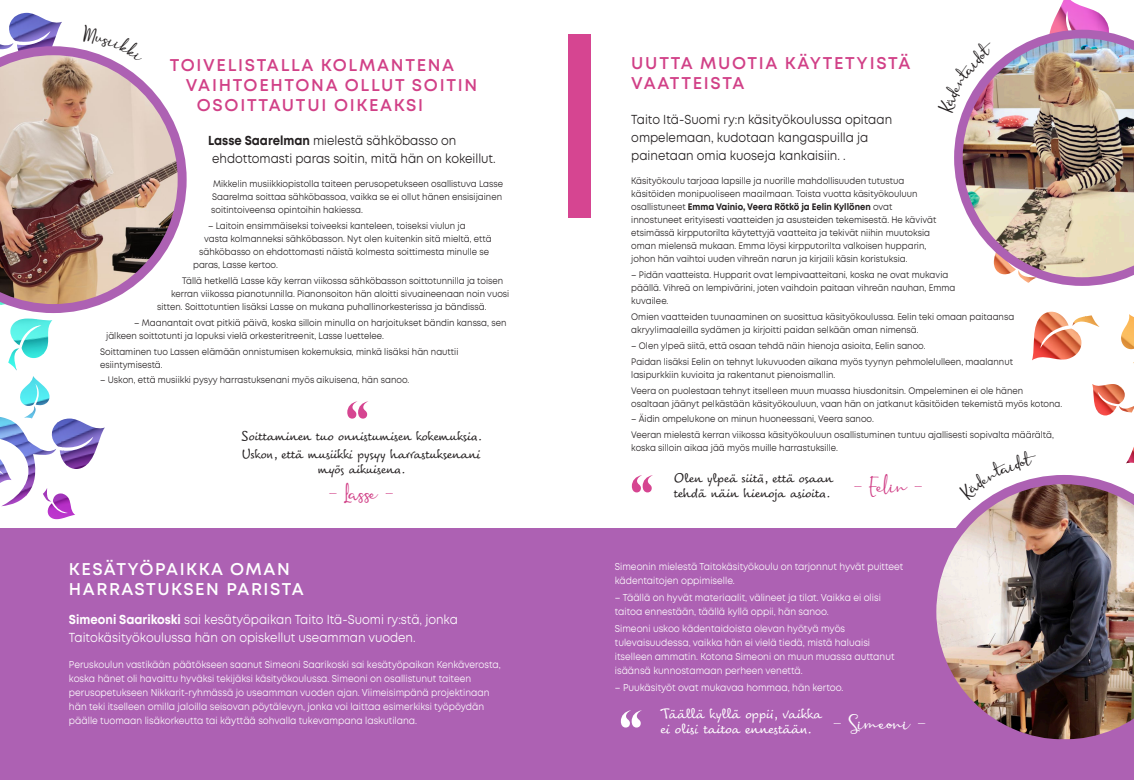
<style>
.page{position:relative;width:1134px;height:780px;background:#fff}
.page>*{position:absolute;margin:0;border:0;box-sizing:border-box;transform-origin:0 0}
.t1{font:21.2px "Anuin";letter-spacing:-.01em;color:#d14087;scale:.9 1}
.t2{font:21.2px "Anuin";color:#fff;scale:.9 1}
.t3{font:600 17px/20px "Mont";letter-spacing:.1em;color:#d14087}
.t4{font:600 17px/20px "Mont";letter-spacing:.09em;color:#fff}
.nostot{font:14px/15px "Tornac";color:#fff;scale:.9 1}
.t5{font:13px/18px "Mont";color:#231f20;scale:.9 1}
.nostot-2{font:13px/15px "Tornac";color:#231f20;text-align:center;scale:.9 1}
.t6{font:13px/18px "Mont";color:#fff;scale:.9 1}
.t7{font:10px/14px "Mont";color:#fff;scale:.9 1}
.Leipis_TPO{font:9.4px/13px "Mont";color:#231f20;scale:.9 1}
.s1{font-weight:700}
</style>
<div class="page">
<img style="left:1096px;top:13px;width:13px;height:17px">
<img style="left:1050px;top:1px;width:13px;height:29px">
<img style="left:0;top:417px;width:17px;height:89px">
<img style="left:36px;top:319px;width:57px;height:128px">
<img style="left:0;top:17px;width:14px;height:29px">
<img style="left:14px;top:13px;width:36px;height:33px">
<div style="left:0;top:528px;width:1134px;height:252px;background:#ad61b3"></div>
<img style="left:0;top:46px;width:187px;height:267px">
<img style="left:936px;top:475px;width:198px;height:265px">
<img style="left:954px;top:30px;width:180px;height:256px">
<svg style="left:347px;top:401px;width:21px;height:17px"></svg>
<svg style="left:621px;top:710px;width:21px;height:17px"></svg>
<svg style="left:632px;top:475px;width:21px;height:17px"></svg>
<div style="left:568px;top:34px;width:23px;height:184px;background:#d64591"></div>
<svg style="left:82px;top:46px;width:61px;height:16px"></svg>
<svg style="left:954px;top:37px;width:42px;height:76px"></svg>
<svg style="left:959px;top:475px;width:79px;height:25px"></svg>
<p class="t3" style="left:170px;top:55px;width:286px">TOIVELISTALLA KOLMANTENA</p>
<p class="t3" style="left:186px;top:75px;width:293px">VAIHTOEHTONA OLLUT SOITIN</p>
<p class="t3" style="left:197px;top:95px;width:228px">OSOITTAUTUI OIKEAKSI</p>
<p class="t3" style="left:631px;top:53px;width:281px">UUTTA MUOTIA KÄYTETYISTÄ<br>VAATTEISTA</p>
<p class="t5" style="left:631px;top:110px;width:291px">Taito Itä-Suomi ry:n käsityökoulussa opitaan ompelemaan, kudotaan kangaspuilla ja painetaan omia kuoseja kankaisiin. .</p>
<p class="Leipis_TPO" style="left:631px;top:174px;width:340px">Käsityökoulu tarjoaa lapsille ja nuorille mahdollisuuden tutustua käsitöiden monipuoliseen maailmaan. Toista vuotta käsityökouluun osallistuneet <span class="s1">Emma Vainio, Veera Rötkö ja Eelin Kyllönen</span> ovat innostuneet erityisesti vaatteiden ja asusteiden tekemisestä. He kävivät etsimässä kirpputorilta käytettyjä vaatteita ja tekivät niihin muutoksia oman mielensä mukaan. Emma löysi kirpputorilta valkoisen hupparin, johon hän vaihtoi uuden vihreän narun ja kirjaili käsin koristuksia.</p>
<p class="Leipis_TPO" style="left:631px;top:268px;width:362px">– Pidän vaatteista. Hupparit ovat lempivaatteitani, koska ne ovat mukavia päällä. Vihreä on lempivärini, joten vaihdoin paitaan vihreän nauhan, Emma kuvailee.</p>
<p class="Leipis_TPO" style="left:631px;top:310px;width:427px">Omien vaatteiden tuunaaminen on suosittua käsityökoulussa. Eelin teki omaan paitaansa akryylimaaleilla sydämen ja kirjoitti paidan selkään oman nimensä.</p>
<p class="Leipis_TPO" style="left:631px;top:339px;width:328px">– Olen ylpeä siitä, että osaan tehdä näin hienoja asioita, Eelin sanoo.</p>
<p class="Leipis_TPO" style="left:631px;top:355px;width:426px">Paidan lisäksi Eelin on tehnyt lukuvuoden aikana myös tyynyn pehmolelulleen, maalannut lasipurkkiin kuvioita ja rakentanut pienoismallin.</p>
<p class="Leipis_TPO" style="left:631px;top:384px;width:480px">Veera on puolestaan tehnyt itselleen muun muassa hiusdonitsin. Ompeleminen ei ole hänen osaltaan jäänyt pelkästään käsityökouluun, vaan hän on jatkanut käsitöiden tekemistä myös kotona.</p>
<p class="Leipis_TPO" style="left:631px;top:412px;width:271px">– Äidin ompelukone on minun huoneessani, Veera sanoo.</p>
<p class="Leipis_TPO" style="left:631px;top:428px;width:471px">Veeran mielestä kerran viikossa käsityökouluun osallistuminen tuntuu ajallisesti sopivalta määrältä, koska silloin aikaa jää myös muille harrastuksille.</p>
<p class="t5" style="left:212px;top:131px;width:317px;text-indent:-4px"><span class="s1">Lasse Saarelman</span> mielestä sähköbasso on ehdottomasti paras soitin, mitä hän on kokeillut.</p>
<p class="Leipis_TPO" style="left:211px;top:177px;width:326px;text-align:justify">Mikkelin musiikkiopistolla taiteen perusopetukseen osallistuva Lasse Saarelma soittaa sähköbassoa, vaikka se ei ollut hänen ensisijainen soitintoiveensa opintoihin hakiessa.</p>
<p class="Leipis_TPO" style="left:208px;top:219px;width:288px">– Laitoin ensimmäiseksi toiveeksi kanteleen, toiseksi viulun ja</p>
<p class="Leipis_TPO" style="left:204px;top:232px;width:321px">vasta kolmanneksi sähköbasson. Nyt olen kuitenkin sitä mieltä, että</p>
<p class="Leipis_TPO" style="left:199px;top:245px;width:324px">sähköbasso on ehdottomasti näistä kolmesta soittimesta minulle se</p>
<p class="Leipis_TPO" style="left:193px;top:258px;width:96px">paras, Lasse kertoo.</p>
<p class="Leipis_TPO" style="left:182px;top:274px;width:358px">Tällä hetkellä Lasse käy kerran viikossa sähköbasson soittotunnilla ja toisen</p>
<p class="Leipis_TPO" style="left:171px;top:287px;width:377px">kerran viikossa pianotunnilla. Pianonsoiton hän aloitti sivuaineenaan noin vuosi</p>
<p class="Leipis_TPO" style="left:157px;top:300px;width:368px">sitten. Soittotuntien lisäksi Lasse on mukana puhallinorkesterissa ja bändissä.</p>
<p class="Leipis_TPO" style="left:106px;top:316px;width:446px;text-indent:28px">– Maanantait ovat pitkiä päivä, koska silloin minulla on harjoitukset bändin kanssa, sen jälkeen soittotunti ja lopuksi vielä orkesteritreenit, Lasse luettelee.</p>
<p class="Leipis_TPO" style="left:100px;top:345px;width:400px">Soittaminen tuo Lassen elämään onnistumisen kokemuksia, minkä lisäksi hän nauttii esiintymisestä.</p>
<p class="Leipis_TPO" style="left:100px;top:374px;width:345px">– Uskon, että musiikki pysyy harrastuksenani myös aikuisena, hän sanoo.</p>
<p class="nostot-2" style="left:241px;top:429px;width:268px">Soittaminen tuo onnistumisen kokemuksia.</p>
<p class="nostot-2" style="left:242px;top:446px;width:267px">Uskon, että musiikki pysyy harrastuksenani myö s aikuisena.</p>
<p class="nostot-2" style="left:674px;top:470px;width:179px">Olen ylpeä siitä, että osaan</p>
<p class="t1" style="left:852px;top:473px;width:80px">- Eelin -</p>
<p class="t1" style="left:328px;top:480px;width:75px">- Lasse -</p>
<p class="nostot-2" style="left:674px;top:485px;width:175px">tehdä näin hienoja asioita.</p>
<p class="t4" style="left:69px;top:559px;width:236px">KESÄTYÖPAIKKA OMAN<br>HARRASTUKSEN PARISTA</p>
<p class="t6" style="left:69px;top:610px;width:434px"><span class="s1">Simeoni Saarikoski</span> sai kesätyöpaikan Taito Itä-Suomi ry:stä, jonka<br>Taitokäsityökoulussa hän on opiskellut useamman vuoden.</p>
<p class="t7" style="left:69px;top:657px;width:481px">Peruskoulun vastikään päätökseen saanut Simeoni Saarikoski sai kesätyöpaikan Kenkäverosta, koska hänet oli havaittu hyväksi tekijäksi käsityökoulussa. Simeoni on osallistunut taiteen perusopetukseen Nikkarit-ryhmässä jo useamman vuoden ajan. Viimeisimpänä projektinaan hän teki itselleen omilla jaloilla seisovan pöytälevyn, jonka voi laittaa esimerkiksi työpöydän päälle tuomaan lisäkorkeutta tai käyttää sohvalla tukevampana laskutilana.</p>
<p class="t7" style="left:615px;top:560px;width:322px">Simeonin mielestä Taitokäsityökoulu on tarjonnut hyvät puitteet kädentaitojen oppimiselle.</p>
<p class="t7" style="left:615px;top:590px;width:297px">– Täällä on hyvät materiaalit, välineet ja tilat. Vaikka ei olisi taitoa ennestään, täällä kyllä oppii, hän sanoo.</p>
<p class="t7" style="left:615px;top:621px;width:312px">Simeoni uskoo kädentaidoista olevan hyötyä myös tulevaisuudessa, vaikka hän ei vielä tiedä, mistä haluaisi itselleen ammatin. Kotona Simeoni on muun muassa auttanut isäänsä kunnostamaan perheen venettä.</p>
<p class="t7" style="left:615px;top:680px;width:256px">– Puukäsityöt ovat mukavaa hommaa, hän kertoo.</p>
<p class="nostot" style="left:660px;top:706px;width:181px">Täällä kyllä oppii, vaikka ei olisi taitoa ennestään.</p>
<p class="t2" style="left:832px;top:709px;width:107px">- Simeoni -</p>
</div>
